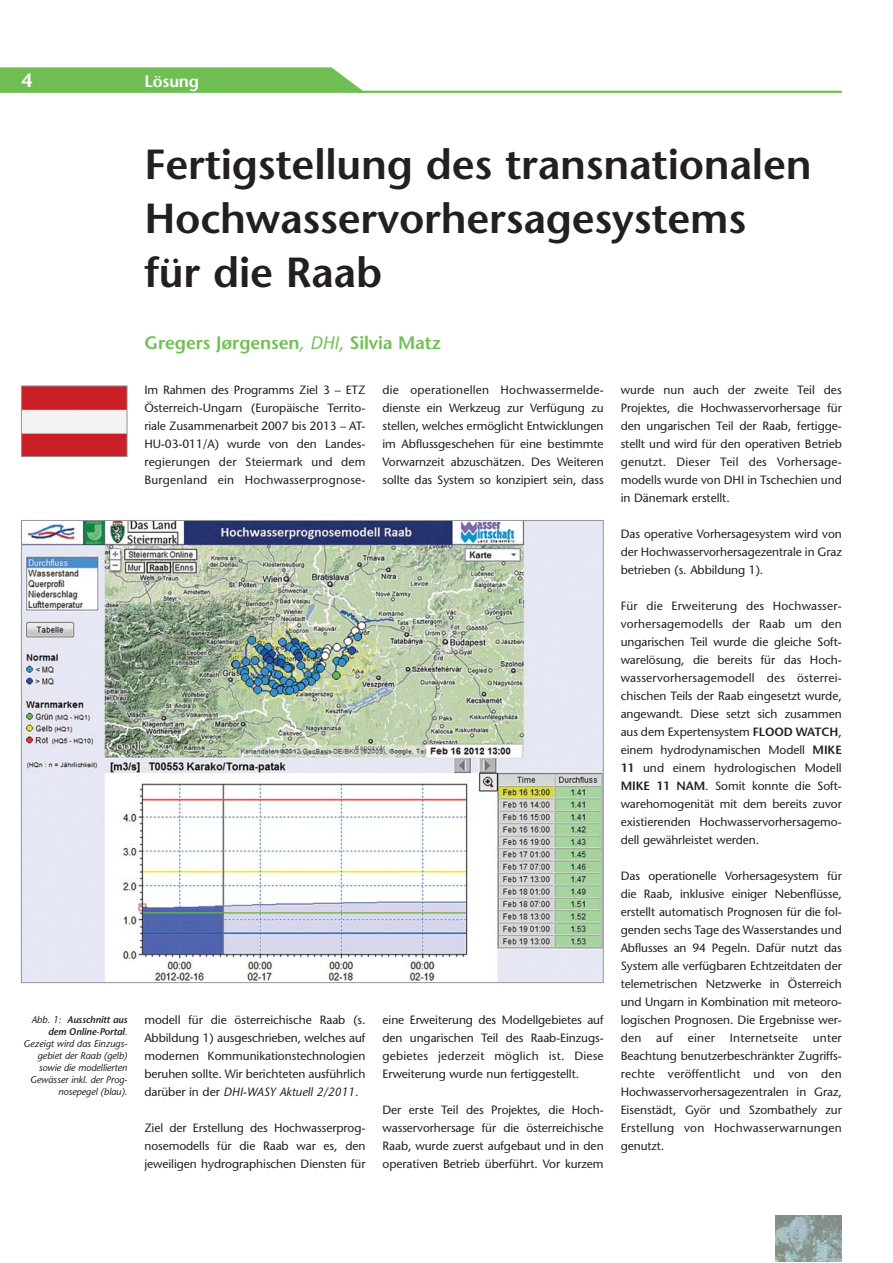
<style>
.page{position:relative;width:893px;height:1263px;background:#fff}
.page>*{position:absolute;margin:0;border:0;box-sizing:border-box;transform-origin:0 0}
.t1{font:600 42px/54px "Stone Sans";letter-spacing:-.005em;color:#231f20}
.t2{font:600 19.5px "Stone Sans";color:#fff}
.t3{font:600 18px "Stone Sans";letter-spacing:-.005em;color:#70bf54}
.t4{font:600 16.5px "Stone Sans";letter-spacing:-.01em;color:#fff}
.t5{font:12px/18px "Stone Sans";letter-spacing:-.005em;color:#231f20;text-align:justify}
.t6{font:italic 9.75px/12px "Stone Sans";letter-spacing:-.01em;color:#231f20;text-align:right}
.s1{font-weight:400;font-style:italic}
.s2{font-weight:600}
.s3{font-style:italic}
</style>
<div class="page">
<img style="left:775px;top:1215px;width:67px;height:47px">
<svg style="left:0;top:67px;width:365px;height:26px;background:#78c25e"></svg>
<hr style="left:359px;top:91px;width:483px;height:2px;background:#70bf54">
<img style="left:23px;top:522px;width:579px;height:459px">
<img style="left:23px;top:388px;width:102px;height:67px">
<div style="left:21px;top:386px;width:106px;height:71px;border:1px solid #939598"></div>
<h2 class="t2" style="left:21px;top:73px;width:13px">4</h2>
<h3 class="t4" style="left:144px;top:74px;width:56px">Lösung</h3>
<h1 class="t1" style="left:144px;top:142px;width:669px">Fertigstellung des transnationalen<br>Hochwasservorhersagesystems für die Raab</h1>
<h3 class="t3" style="left:144px;top:336px;width:298px">Gregers Jørgensen<span class="s1">, DHI,</span> Silvia Matz</h3>
<p class="t5" style="left:144px;top:382px;width:223px">Im Rahmen des Programms Ziel 3 – ETZ Österreich-Ungarn (Europäische Territo - riale Zusammenarbeit 2007 bis 2013 – AT-HU-03-011/A) wurde von den Landes - regierungen der Steiermark und dem Burgenland ein Hochwasserprognose -</p>
<p class="t5" style="left:382px;top:382px;width:223px">die operationellen Hochwassermelde - dienste ein Werkzeug zur Verfügung zu stellen, welches ermöglicht Entwicklungen im Abflussgeschehen für eine bestimmte Vorwarnzeit abzuschätzen. Des Weiteren sollte das System so konzipiert sein, dass</p>
<p class="t6" style="left:23px;top:1015px;width:105px">Abb. 1: <span class="s2">Ausschnitt aus dem Online-Portal</span>.<br>Gezeigt wird das Einzugs - gebiet der Raab (gelb) sowie die modellierten<br>Gewässer inkl. der Prog - nosepegel (blau).</p>
<p class="t5" style="left:144px;top:1012px;width:223px">modell für die österreichische Raab (s.<br>Abbildung 1) ausgeschrieben, welches auf modernen Kommunikationstechnologien beruhen sollte. Wir berichteten ausführlich darüber in der <span class="s3">DHI-WASY Aktuell 2/2011</span>.</p>
<p class="t5" style="left:144px;top:1120px;width:223px">Ziel der Erstellung des Hochwasser prog - nosemodells für die Raab war es, den jeweiligen hydrographischen Diensten für</p>
<p class="t5" style="left:382px;top:1012px;width:223px">eine Erweiterung des Modellgebietes auf den ungarischen Teil des Raab-Ein zugs - gebietes jederzeit möglich ist. Diese Erweiterung wurde nun fertiggestellt.</p>
<p class="t5" style="left:382px;top:1102px;width:223px">Der erste Teil des Projektes, die Hoch - wasservorhersage für die österreichische Raab, wurde zuerst aufgebaut und in den operativen Betrieb überführt. Vor kurzem</p>
<p class="t5" style="left:621px;top:382px;width:223px">wurde nun auch der zweite Teil des Projektes, die Hochwasservorhersage für den ungarischen Teil der Raab, fertigge&shy;stellt und wird für den operativen Betrieb genutzt. Dieser Teil des Vorhersage - modells wurde von DHI in Tschechien und in Dänemark erstellt.</p>
<p class="t5" style="left:621px;top:526px;width:223px">Das operative Vorhersagesystem wird von der Hochwasservorhersagezentrale in Graz betrieben (s. Abbildung 1).</p>
<p class="t5" style="left:621px;top:598px;width:223px">Für die Erweiterung des Hochwasser - vorhersagemodells der Raab um den ungarischen Teil wurde die gleiche Soft - warelösung, die bereits für das Hoch - wasservorhersagemodell des österrei&shy;chischen Teils der Raab eingesetzt wurde, angewandt. Diese setzt sich zusammen aus dem Expertensystem <span class="s2">FLOOD WATCH</span>, einem hydrodynamischen Modell <span class="s2">MIKE 11</span> und einem hydrologischen Modell <span class="s2">MIKE 11 NAM</span>. Somit konnte die Soft - warehomogenität mit dem bereits zuvor existierenden Hochwasservorher sage mo - dell gewährleistet werden.</p>
<p class="t5" style="left:621px;top:868px;width:223px">Das operationelle Vorhersagesystem für die Raab, inklusive einiger Nebenflüsse, erstellt automatisch Prognosen für die fol&shy;genden sechs Tage des Wasserstandes und Abflusses an 94 Pegeln. Dafür nutzt das System alle verfügbaren Echtzeitdaten der telemetrischen Netzwerke in Österreich und Ungarn in Kombination mit meteoro&shy;logischen Prognosen. Die Ergebnisse wer&shy;den auf einer Internetseite unter Beachtung benutzerbeschränkter Zugriffs - rechte veröffentlicht und von den Hochwasservorhersagezentralen in Graz, Eisenstädt, Györ und Szombathely zur Erstellung von Hochwasserwarnungen genutzt.</p>
</div>
